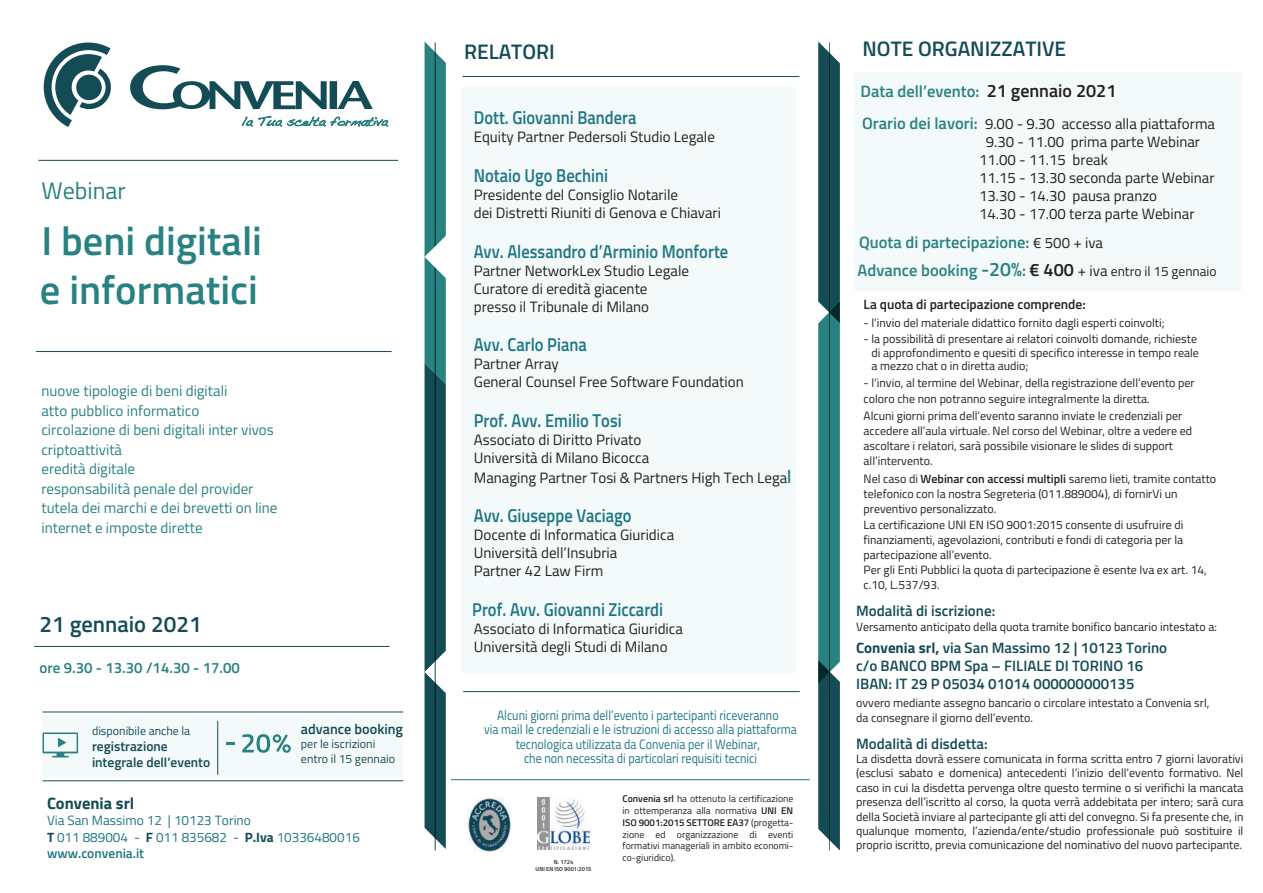
<style>
.page{position:relative;width:1263px;height:893px;background:#fff}
.page>*{position:absolute;margin:0;border:0;box-sizing:border-box;transform-origin:0 0}
.t1{font:600 40.5px/48.6px "Titillium";color:#288281}
.t2{font:24px "Titillium";color:#288281}
.t3{font:600 22.5px "Titillium";color:#144c55}
.t4{font:600 21px "Titillium";color:#144c55}
.t5{font:600 18.6px "Titillium";color:#1d7685;scale:.89 1}
.t6{font:600 16.5px "Titillium";color:#288281}
.t7{font:700 16.5px "Titillium";color:#144c55}
.t8{font:15px/18px "Titillium";color:#231f20}
.t9{font:15px/19.5px "Titillium";color:#288281}
.t10{font:600 15px/18px "Titillium";color:#144c55}
.t11{font:600 15px "Titillium";color:#288281}
.t12{font:600 14.25px "Titillium";color:#144c55}
.t13{font:13.5px/14.4px "Titillium";color:#1d7685;text-align:center;scale:.89 1}
.t14{font:13.5px/16.5px "Titillium";color:#1e7586}
.t15{font:13.5px "Titillium";color:#231f20}
.t16{font:600 13.5px "Titillium";color:#231f20}
.t17{font:600 13.5px/16.2px "Titillium";color:#144c55}
.t18{font:12px/15px "Titillium";color:#231f20}
.t19{font:12px/14.4px "Titillium";color:#144c55}
.t20{font:9.75px/11.7px "Titillium";color:#231f20;text-align:justify}
.t21{font:600 5.7px/6.9px "Titillium";color:#231f20;text-align:center}
.s1{font-weight:700;color:#144c55}
.s2{font-weight:600}
.s3{font-weight:600;font-size:18.6px;color:#1d7685}
.s4{font-size:18px;color:#231f20}
.s5{font-weight:600;font-size:16.5px;color:#288281}
.s6{font-weight:400;font-size:15px;color:#231f20}
.s7{font-weight:600;font-size:19.5px;color:#288281}
.s8{font-weight:600;font-size:18px}
.s9{font-size:15px}
.s10{font-weight:700}
</style>
<div class="page">
<svg style="left:818px;top:42px;width:22px;height:808px;background:#286c70"></svg>
<svg style="left:44px;top:43px;width:344px;height:84px"></svg>
<div style="left:854px;top:72px;width:388px;height:219px;background:#f4f9f9"></div>
<hr style="left:463px;top:76px;width:336px;height:1px;background:#144c55">
<hr style="left:43px;top:712px;width:360px;height:1px;background:#144c55">
<hr style="left:43px;top:780px;width:360px;height:1px;background:#144c55">
<div style="left:43px;top:715px;width:360px;height:63px;background:#f4f9f9"></div>
<hr style="left:451px;top:779px;width:359px;height:1px;background:#1e7586">
<hr style="left:38px;top:160px;width:360px;height:1px;background:#144c55">
<hr style="left:36px;top:351px;width:355px;height:1px;background:#144c55">
<div style="left:461px;top:87px;width:335px;height:585px;background:#f4f9f9"></div>
<hr style="left:34px;top:646px;width:356px;height:1px;background:#144c55">
<hr style="left:463px;top:691px;width:337px;height:1px;background:#144c55">
<hr style="left:829px;top:43px;width:1px;height:807px;background:#144c55">
<hr style="left:435px;top:43px;width:1px;height:807px;background:#144c55">
<hr style="left:217px;top:721px;width:1px;height:54px;background:#144c55">
<svg style="left:424px;top:42px;width:22px;height:807px;background:#367277"></svg>
<svg style="left:43px;top:732px;width:35px;height:25px"></svg>
<svg style="left:242px;top:734px;width:49px;height:19px"></svg>
<svg style="left:226px;top:742px;width:9px;height:3px"></svg>
<img style="left:467px;top:797px;width:44px;height:55px">
<img style="left:537px;top:797px;width:53px;height:53px">
<h2 class="t2" style="left:41px;top:173px;width:86px">Webinar</h2>
<h1 class="t1" style="left:40px;top:215px;width:224px">I beni digitali e informatici</h1>
<p class="t9" style="left:41px;top:380px;width:238px">nuove tipologie di beni digitali<br>atto pubblico informatico<br>circolazione di beni digitali inter vivos criptoattività<br>eredità digitale<br>responsabilità penale del provider tutela dei marchi e dei brevetti on line internet e imposte dirette</p>
<h3 class="t3" style="left:40px;top:607px;width:164px">21 gennaio 2021</h3>
<p class="t11" style="left:40px;top:656px;width:202px">ore 9.30 - 13.30 /14.30 - 17.00</p>
<p class="t19" style="left:92px;top:723px;width:100px">disponibile anche la</p>
<p class="t17" style="left:92px;top:737px;width:120px">registrazione integrale dell’evento</p>
<p class="t12" style="left:301px;top:718px;width:104px">advance booking</p>
<p class="t19" style="left:301px;top:736px;width:96px">per le iscrizioni entro il 15 gennaio</p>
<h3 class="t7" style="left:47px;top:790px;width:89px">Convenia srl</h3>
<p class="t14" style="left:47px;top:812px;width:314px">Via San Massimo 12 | 10123 Torino<br><span class="s1">T</span> 011 889004 - <span class="s1">F</span> 011 835682 - <span class="s1">P.Iva</span> 10336480016 <span class="s2">www.convenia.it</span></p>
<h3 class="t4" style="left:464px;top:36px;width:92px">RELATORI</h3>
<h3 class="t5" style="left:474px;top:104px;width:184px">Dott. Giovanni Bandera</h3>
<p class="t8" style="left:474px;top:128px;width:243px">Equity Partner Pedersoli Studio Legale</p>
<h3 class="t5" style="left:474px;top:162px;width:152px">Notaio Ugo Bechini</h3>
<p class="t8" style="left:474px;top:185px;width:249px">Presidente del Consiglio Notarile<br>dei Distretti Riuniti di Genova e Chiavari</p>
<h3 class="t5" style="left:474px;top:237px;width:287px">Avv. Alessandro d’Arminio Monforte</h3>
<p class="t8" style="left:474px;top:261px;width:217px">Partner NetworkLex Studio Legale<br>Curatore di eredità giacente presso il Tribunale di Milano</p>
<h3 class="t5" style="left:474px;top:331px;width:128px">Avv. Carlo Piana</h3>
<p class="t8" style="left:474px;top:354px;width:271px">Partner Array<br>General Counsel Free Software Foundation</p>
<h3 class="t5" style="left:474px;top:406px;width:168px">Prof. Avv. Emilio Tosi</h3>
<p class="t8" style="left:474px;top:430px;width:177px">Associato di Diritto Privato<br>Università di Milano Bicocca</p>
<p class="t8" style="left:474px;top:468px;width:319px">Managing Partner Tosi &amp; Partners High Tech Lega<span class="s3">l</span></p>
<h3 class="t5" style="left:474px;top:502px;width:179px">Avv. Giuseppe Vaciago</h3>
<p class="t8" style="left:474px;top:525px;width:202px">Docente di Informatica Giuridica<br>Università dell’Insubria<br>Partner 42 Law Firm</p>
<h3 class="t5" style="left:472px;top:595px;width:216px">Prof. Avv. Giovanni Ziccardi</h3>
<p class="t8" style="left:474px;top:619px;width:211px">Associato di Informatica Giuridica<br>Università degli Studi di Milano</p>
<p class="t13" style="left:484px;top:707px;width:353px">Alcuni giorni prima dell’evento i partecipanti riceveranno<br>via mail le credenziali e le istruzioni di accesso alla piattaforma tecnologica utilizzata da Convenia per il Webinar,<br>che non necessita di particolari requisiti tecnici</p>
<p class="t21" style="left:536px;top:858px;width:57px">N. 1724<br>UNI EN ISO 9001:2015</p>
<p class="t20" style="left:622px;top:793px;width:172px"><span class="s2">Convenia srl</span> ha ottenuto la certificazione in ottemperanza alla normativa <span class="s2">UNI EN ISO 9001:2015 SETTORE EA37</span> (progetta&shy;zione ed organizzazione di eventi formativi manageriali in ambito economi&shy;co-giuridico).</p>
<h3 class="t4" style="left:862px;top:33px;width:205px">NOTE ORGANIZZATIVE</h3>
<h3 class="t6" style="left:861px;top:79px;width:257px">Data dell’evento: <span class="s4">21 gennaio 2021</span></h3>
<p class="t8" style="left:862px;top:114px;width:355px"><span class="s5">Orario dei lavori:</span> 9.00 - 9.30 accesso alla piattaforma</p>
<p class="t8" style="left:986px;top:132px;width:216px">9.30 - 11.00 prima parte Webinar</p>
<p class="t8" style="left:979px;top:150px;width:130px">11.00 - 11.15 break</p>
<p class="t8" style="left:979px;top:168px;width:237px">11.15 - 13.30 seconda parte Webinar</p>
<p class="t8" style="left:979px;top:186px;width:180px">13.30 - 14.30 pausa pranzo</p>
<p class="t8" style="left:979px;top:204px;width:217px">14.30 - 17.00 terza parte Webinar</p>
<h3 class="t6" style="left:859px;top:230px;width:246px">Quota di partecipazione: <span class="s6">€ 500 + iva</span></h3>
<p class="t15" style="left:858px;top:261px;width:361px"><span class="s5">Advance booking</span> <span class="s7">-20%</span><span class="s5">:</span> <span class="s8">€ 400</span> <span class="s9">+ iva</span> entro il 15 gennaio</p>
<p class="t16" style="left:864px;top:294px;width:223px">La quota di partecipazione comprende:</p>
<p class="t18" style="left:864px;top:315px;width:302px">- l’invio del materiale didattico fornito dagli esperti coinvolti;</p>
<p class="t18" style="left:871px;top:332px;width:329px;line-height:13.5px;text-indent:-8px">- la possibilità di presentare ai relatori coinvolti domande, richieste di approfondimento e quesiti di specifico interesse in tempo reale a mezzo chat o in diretta audio;</p>
<p class="t18" style="left:864px;top:374px;width:333px;line-height:16.5px">- l’invio, al termine del Webinar, della registrazione dell’evento per coloro che non potranno seguire integralmente la diretta.<br>Alcuni giorni prima dell’evento saranno inviate le credenziali per</p>
<p class="t18" style="left:864px;top:423px;width:330px">accedere all’aula virtuale. Nel corso del Webinar, oltre a vedere ed ascoltare i relatori, sarà possibile visionare le slides di support all’intervento.</p>
<p class="t18" style="left:864px;top:471px;width:354px">Nel caso di <span class="s2">Webinar con accessi multipli</span> saremo lieti, tramite contatto telefonico con la nostra Segreteria (011.889004), di fornirVi un preventivo personalizzato.</p>
<p class="t18" style="left:864px;top:517px;width:345px">La certificazione UNI EN ISO 9001:2015 consente di usufruire di finanziamenti, agevolazioni, contributi e fondi di categoria per la partecipazione all’evento.<br>Per gli Enti Pubblici la quota di partecipazione è esente Iva ex art. 14, c.10, L.537/93.</p>
<p class="t10" style="left:856px;top:601px;width:141px">Modalità di iscrizione:</p>
<p class="t18" style="left:856px;top:618px;width:362px">Versamento anticipato della quota tramite bonifico bancario intestato a:</p>
<p class="t10" style="left:856px;top:638px;width:313px"><span class="s10">Convenia srl,</span> via San Massimo 12 | 10123 Torino c/o BANCO BPM Spa – FILIALE DI TORINO 16<br>IBAN: IT 29 P 05034 01014 000000000135</p>
<p class="t18" style="left:856px;top:695px;width:355px;line-height:14.4px">ovvero mediante assegno bancario o circolare intestato a Convenia srl, da consegnare il giorno dell’evento.</p>
<p class="t10" style="left:856px;top:734px;width:133px">Modalità di disdetta:</p>
<p class="t18" style="left:856px;top:751px;width:389px;line-height:14.4px;text-align:justify">La disdetta dovrà essere comunicata in forma scritta entro 7 giorni lavorativi (esclusi sabato e domenica) antecedenti l’inizio dell’evento formativo. Nel caso in cui la disdetta pervenga oltre questo termine o si verifichi la mancata presenza dell’iscritto al corso, la quota verrà addebitata per intero; sarà cura della Società inviare al partecipante gli atti del convegno. Si fa presente che, in qualunque momento, l’azienda/ente/studio professionale può sostituire il proprio iscritto, previa comunicazione del nominativo del nuovo partecipante.</p>
</div>
